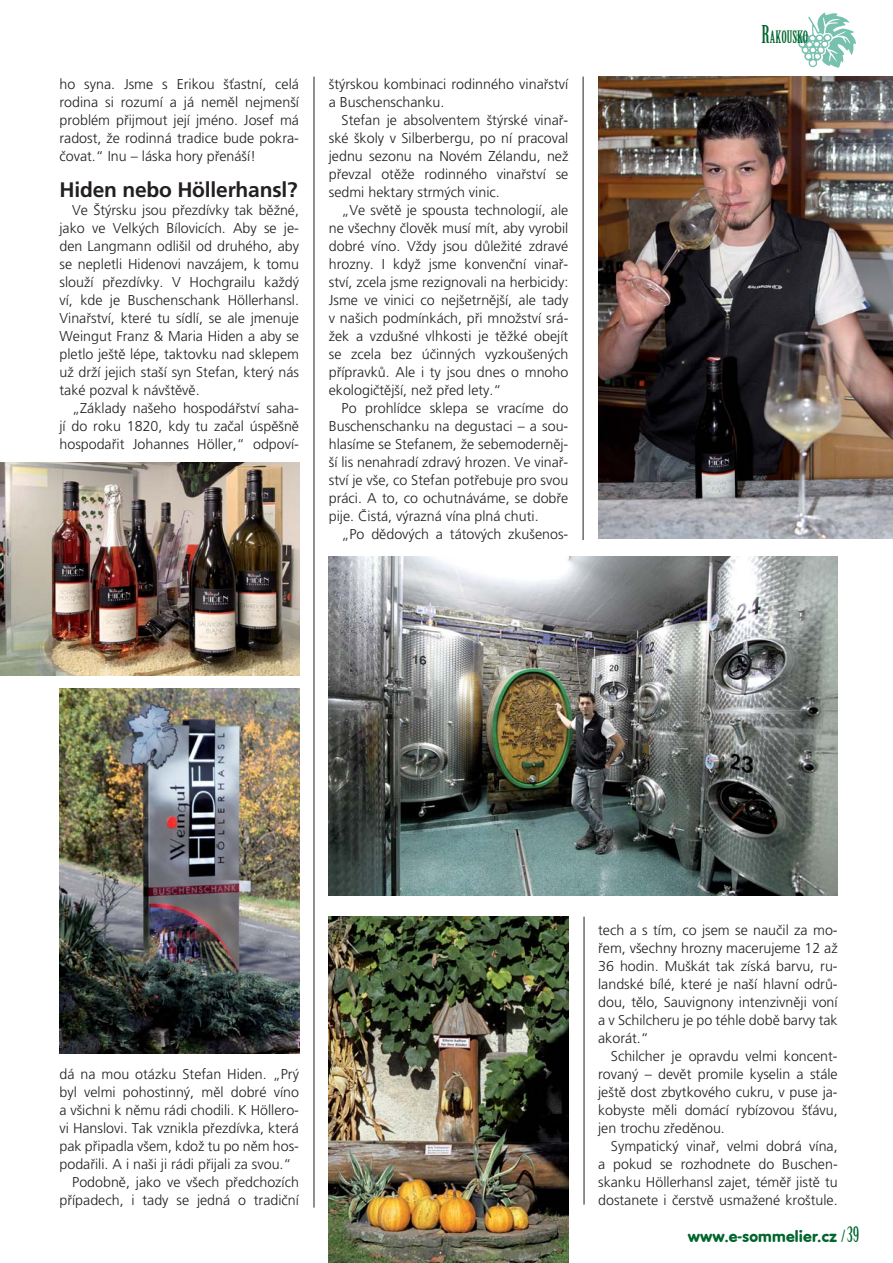
<style>
.page{position:relative;width:893px;height:1263px;background:#fff}
.page>*{position:absolute;margin:0;border:0;box-sizing:border-box;transform-origin:0 0}
.t1{font:700 21px "Frutiger CE";letter-spacing:-.01em;color:#231f20}
.t2{font:16.8px "Birch Std";color:#00652e}
.t3{font:16.5px "VAG Rundschrift DEE";letter-spacing:.01em;color:#00652e}
.t4{font:14.25px/18px "Frutiger CE Light";color:#231f20;text-align:justify}
.s1{font-size:24px}
.s2{font-family:"Birch Std"}
.s3{font-family:"Birch Std";font-size:21px}
</style>
<div class="page">
<svg style="left:795px;top:13px;width:61px;height:55px"></svg>
<hr style="left:314px;top:77px;width:1px;height:1131px;background:#231f20">
<hr style="left:583px;top:77px;width:1px;height:463px;background:#231f20">
<img style="left:598px;top:77px;width:295px;height:462px">
<img style="left:329px;top:917px;width:239px;height:346px">
<img style="left:329px;top:557px;width:509px;height:339px">
<img style="left:59px;top:689px;width:240px;height:364px">
<img style="left:0;top:463px;width:299px;height:212px">
<hr style="left:584px;top:917px;width:1px;height:288px;background:#231f20">
<p class="t4" style="left:59px;top:76px;width:241px">ho syna. Jsme s Erikou šťastní, celá rodina si rozumí a já neměl nejmenší problém přijmout její jméno. Josef má radost, že rodinná tradice bude pokra&shy;čovat.“ Inu – láska hory přenáší!</p>
<h1 class="t1" style="left:59px;top:181px;width:240px">Hiden nebo Höllerhansl?</h1>
<p class="t4" style="left:59px;top:202px;width:241px;text-indent:13px">Ve Štýrsku jsou přezdívky tak běžné, jako ve Velkých Bílovicích. Aby se je&shy;den Langmann odlišil od druhého, aby se nepletli Hidenovi navzájem, k tomu slouží přezdívky. V Hochgrailu každý ví, kde je Buschenschank Höllerhansl.<br>Vinařství, které tu sídlí, se ale jmenuje Weingut Franz &amp; Maria Hiden a aby se pletlo ještě lépe, taktovku nad sklepem už drží jejich staší syn Stefan, který nás také pozval k návštěvě.</p>
<p class="t4" style="left:59px;top:400px;width:241px;text-indent:13px">„Základy našeho hospodářství saha&shy;jí do roku 1820, kdy tu začal úspěšně hospodařit Johannes Höller,“ odpoví-</p>
<p class="t4" style="left:329px;top:76px;width:241px">štýrskou kombinaci rodinného vinařství a Buschenschanku.</p>
<p class="t4" style="left:329px;top:112px;width:241px;text-indent:13px">Stefan je absolventem štýrské vinař&shy;ské školy v Silberbergu, po ní pracoval jednu sezonu na Novém Zélandu, než převzal otěže rodinného vinařství se sedmi hektary strmých vinic.</p>
<p class="t4" style="left:329px;top:202px;width:241px;text-indent:13px">„Ve světě je spousta technologií, ale ne všechny člověk musí mít, aby vyrobil dobré víno. Vždy jsou důležité zdravé hrozny. I když jsme konvenční vinař&shy;ství, zcela jsme rezignovali na herbicidy:<br>Jsme ve vinici co nejšetrnější, ale tady v našich podmínkách, při množství srá&shy;žek a vzdušné vlhkosti je těžké obejít se zcela bez účinných vyzkoušených přípravků. Ale i ty jsou dnes o mnoho ekologičtější, než před lety.“</p>
<p class="t4" style="left:329px;top:400px;width:241px;text-indent:13px">Po prohlídce sklepa se vracíme do Buschenschanku na degustaci – a sou&shy;hlasíme se Stefanem, že sebemoderněj&shy;ší lis nenahradí zdravý hrozen. Ve vinař&shy;ství je vše, co Stefan potřebuje pro svou práci. A to, co ochutnáváme, se dobře pije. Čistá, výrazná vína plná chuti.</p>
<p class="t4" style="left:342px;top:526px;width:228px">„Po dědových a tátových zkušenos-</p>
<p class="t2" style="left:761px;top:27px;width:48px"><span class="s1">R</span>AKOUSKO</p>
<p class="t4" style="left:59px;top:1066px;width:241px">dá na mou otázku Stefan Hiden. „Prý</p>
<p class="t4" style="left:59px;top:1084px;width:241px">byl velmi pohostinný, měl dobré víno</p>
<p class="t4" style="left:59px;top:1102px;width:241px">a všichni k němu rádi chodili. K Höllero-</p>
<p class="t4" style="left:59px;top:1120px;width:241px">vi Hanslovi. Tak vznikla přezdívka, která</p>
<p class="t4" style="left:59px;top:1138px;width:241px">pak připadla všem, kdož tu po něm hos-</p>
<p class="t4" style="left:59px;top:1156px;width:233px">podařili. A i naši ji rádi přijali za svou.“</p>
<p class="t4" style="left:72px;top:1174px;width:228px">Podobně, jako ve všech předchozích</p>
<p class="t4" style="left:59px;top:1192px;width:241px">případech, i tady se jedná o tradiční</p>
<p class="t4" style="left:598px;top:922px;width:241px">tech a s tím, co jsem se naučil za mo&shy;řem, všechny hrozny macerujeme 12 až 36 hodin. Muškát tak získá barvu, ru&shy;landské bílé, které je naší hlavní odrů&shy;dou, tělo, Sauvignony intenzivněji voní a v Schilcheru je po téhle době barvy tak akorát.“</p>
<p class="t4" style="left:598px;top:1048px;width:241px;text-indent:13px">Schilcher je opravdu velmi koncent&shy;rovaný – devět promile kyselin a stále ještě dost zbytkového cukru, v puse ja&shy;kobyste měli domácí rybízovou šťávu, jen trochu zředěnou.</p>
<p class="t4" style="left:598px;top:1138px;width:241px;text-indent:13px">Sympatický vinař, velmi dobrá vína, a pokud se rozhodnete do Buschen&shy;skanku Höllerhansl zajet, téměř jistě tu dostanete i čerstvě usmažené kroštule.</p>
<p class="t3" style="left:688px;top:1226px;width:173px">www.e-sommelier.cz <span class="s2">/</span> <span class="s3">39</span></p>
</div>
